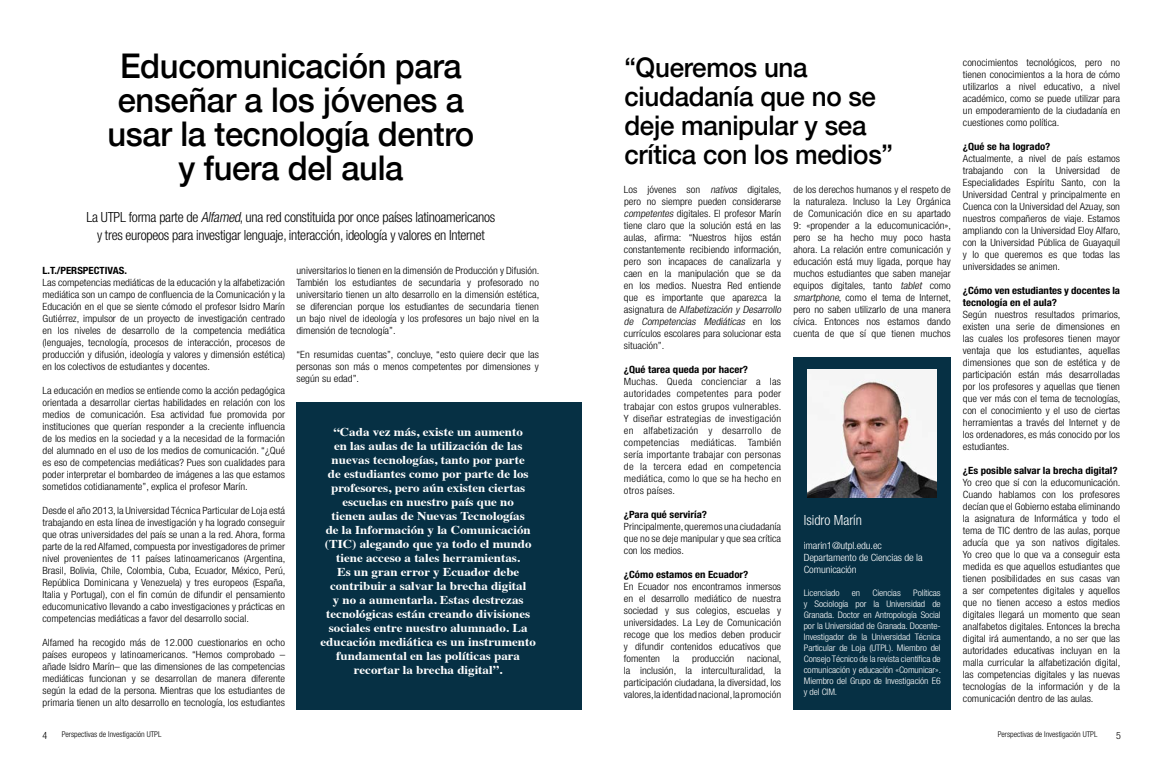
<style>
.page{position:relative;width:1163px;height:766px;background:#fff}
.page>*{position:absolute;margin:0;border:0;box-sizing:border-box;transform-origin:0 0}
.t1{font:500 34px/34px "Helvetica 65";letter-spacing:-.01em;color:#000;text-align:center;scale:.96 1}
.t2{font:500 27px/29px "Helvetica 65";letter-spacing:-.01em;color:#000;scale:.96 1}
.t3{font:300 condensed 14px/18px "Helvetica Neue";letter-spacing:-.02em;color:#000;text-align:center}
.t4{font:300 condensed 14px "Helvetica Neue";color:#fff}
.t5{font:700 12px/14px "Times";color:#fff;text-align:center;scale:1.08 1}
.t6{font:300 condensed 10px/12px "Helvetica Neue";color:#000;text-align:justify;scale:1.08 1}
.t7{font:700 condensed 10px/12px "Helvetica Neue";color:#000;scale:1.08 1}
.t8{font:300 condensed 10px/12px "Helvetica Neue";letter-spacing:-.01em;color:#fff;scale:1.08 1}
.t9{font:300 condensed 10px "Helvetica Neue";color:#000}
.t10{font:300 condensed 9px/11px "Helvetica Neue";letter-spacing:-.01em;color:#fff;text-align:justify;scale:1.08 1}
.t11{font:300 condensed 8px "Helvetica Neue";color:#000}
.s1{font-style:italic}
</style>
<div class="page">
<div style="left:793px;top:356px;width:157px;height:353px;background:#063044"></div>
<img style="left:807px;top:369px;width:129px;height:128px">
<div style="left:296px;top:402px;width:286px;height:307px;background:#063044"></div>
<h1 class="t1" style="left:107px;top:48px;width:383px">Educomunicación para enseñar a los jóvenes a usar la tecnología dentro y fuera del aula</h1>
<h3 class="t3" style="left:86px;top:207px;width:410px">La UTPL forma parte de <span class="s1">Alfamed</span>, una red constituida por once países latinoamericanos y tres europeos para investigar lenguaje, interacción, ideología y valores en Internet</h3>
<p class="t7" style="left:43px;top:264px;width:80px">L.T./PERSPECTIVAS.</p>
<p class="t6" style="left:43px;top:276px;width:226px">Las competencias mediáticas de la educación y la alfabetización mediática son un campo de confluencia de la Comunicación y la Educación en el que se siente cómodo el profesor Isidro Marín Gutiérrez, impulsor de un proyecto de investigación centrado en los niveles de desarrollo de la competencia mediática (lenguajes, tecnología, procesos de interacción, procesos de producción y difusión, ideología y valores y dimensión estética) en los colectivos de estudiantes y docentes.</p>
<p class="t6" style="left:43px;top:384px;width:226px">La educación en medios se entiende como la acción pedagógica orientada a desarrollar ciertas habilidades en relación con los medios de comunicación. Esa actividad fue promovida por instituciones que querían responder a la creciente influencia de los medios en la sociedad y a la necesidad de la formación del alumnado en el uso de los medios de comunicación. “¿Qué es eso de competencias mediáticas? Pues son cualidades para poder interpretar el bombardeo de imágenes a las que estamos sometidos cotidianamente”, explica el profesor Marín.</p>
<p class="t6" style="left:43px;top:504px;width:226px">Desde el año 2013, la Universidad Técnica Particular de Loja está trabajando en esta línea de investigación y ha logrado conseguir que otras universidades del país se unan a la red. Ahora, forma parte de la red Alfamed, compuesta por investigadores de primer nivel provenientes de 11 países latinoamericanos (Argentina, Brasil, Bolivia, Chile, Colombia, Cuba, Ecuador, México, Perú, República Dominicana y Venezuela) y tres europeos (España, Italia y Portugal), con el fin común de difundir el pensamiento educomunicativo llevando a cabo investigaciones y prácticas en competencias mediáticas a favor del desarrollo social.</p>
<p class="t6" style="left:43px;top:636px;width:226px">Alfamed ha recogido más de 12.000 cuestionarios en ocho países europeos y latinoamericanos. “Hemos comprobado – añade Isidro Marín– que las dimensiones de las competencias mediáticas funcionan y se desarrollan de manera diferente según la edad de la persona. Mientras que los estudiantes de primaria tienen un alto desarrollo en tecnología, los estudiantes</p>
<p class="t6" style="left:296px;top:264px;width:226px">universitarios lo tienen en la dimensión de Producción y Difusión.<br>También los estudiantes de secundaria y profesorado no universitario tienen un alto desarrollo en la dimensión estética, se diferencian porque los estudiantes de secundaria tienen un bajo nivel de ideología y los profesores un bajo nivel en la dimensión de tecnología”.</p>
<p class="t6" style="left:296px;top:348px;width:226px">“En resumidas cuentas”, concluye, “esto quiere decir que las personas son más o menos competentes por dimensiones y según su edad”.</p>
<p class="t5" style="left:320px;top:423px;width:201px">“Cada vez más, existe un aumento<br>en las aulas de la utilización de las nuevas tecnologías, tanto por parte<br>de estudiantes como por parte de los profesores, pero aún existen ciertas escuelas en nuestro país que no<br>tienen aulas de Nuevas Tecnologías<br>de la Información y la Comunicación (TIC) alegando que ya todo el mundo tiene acceso a tales herramientas.<br>Es un gran error y Ecuador debe contribuir a salvar la brecha digital<br>y no a aumentarla. Estas destrezas tecnológicas están creando divisiones sociales entre nuestro alumnado. La educación mediática es un instrumento fundamental en las políticas para recortar la brecha digital”.</p>
<h2 class="t2" style="left:624px;top:52px;width:281px">“Queremos una ciudadanía que no se deje manipular y sea crítica con los medios”</h2>
<p class="t6" style="left:962px;top:56px;width:147px">conocimientos tecnológicos, pero no tienen conocimientos a la hora de cómo utilizarlos a nivel educativo, a nivel académico, como se puede utilizar para un empoderamiento de la ciudadanía en cuestiones como política.</p>
<p class="t7" style="left:962px;top:140px;width:83px">¿Qué se ha logrado?</p>
<p class="t6" style="left:962px;top:152px;width:147px">Actualmente, a nivel de país estamos trabajando con la Universidad de Especialidades Espíritu Santo, con la Universidad Central y principalmente en Cuenca con la Universidad del Azuay, son nuestros compañeros de viaje. Estamos ampliando con la Universidad Eloy Alfaro, con la Universidad Pública de Guayaquil y lo que queremos es que todas las universidades se animen.</p>
<p class="t7" style="left:962px;top:284px;width:147px">¿Cómo ven estudiantes y docentes la tecnología en el aula?</p>
<p class="t6" style="left:962px;top:308px;width:147px">Según nuestros resultados primarios, existen una serie de dimensiones en las cuales los profesores tienen mayor ventaja que los estudiantes, aquellas dimensiones que son de estética y de participación están más desarrolladas por los profesores y aquellas que tienen que ver más con el tema de tecnologías, con el conocimiento y el uso de ciertas herramientas a través del Internet y de los ordenadores, es más conocido por los estudiantes.</p>
<p class="t7" style="left:962px;top:464px;width:145px">¿Es posible salvar la brecha digital?</p>
<p class="t6" style="left:962px;top:476px;width:147px">Yo creo que sí con la educomunicación.<br>Cuando hablamos con los profesores decían que el Gobierno estaba eliminando la asignatura de Informática y todo el tema de TIC dentro de las aulas, porque aducía que ya son nativos digitales.<br>Yo creo que lo que va a conseguir esta medida es que aquellos estudiantes que tienen posibilidades en sus casas van a ser competentes digitales y aquellos que no tienen acceso a estos medios digitales llegará un momento que sean analfabetos digitales. Entonces la brecha digital irá aumentando, a no ser que las autoridades educativas incluyan en la malla curricular la alfabetización digital, las competencias digitales y las nuevas tecnologías de la información y de la comunicación dentro de las aulas.</p>
<p class="t6" style="left:624px;top:184px;width:149px;text-align:left">Los jóvenes son <span class="s1">nativos</span> digitales, pero no siempre pueden considerarse <span class="s1">competentes</span> digitales. El profesor Marín tiene claro que la solución está en las aulas, afirma: “Nuestros hijos están constantemente recibiendo información, pero son incapaces de canalizarla y caen en la manipulación que se da en los medios. Nuestra Red entiende que es importante que aparezca la a s i g n a t u r a d e A <span class="s1">lfabetización y Desarrollo de Competencias Mediáticas</span> e n l o s currículos escolares para solucionar esta situación”.</p>
<p class="t7" style="left:624px;top:363px;width:116px">¿Qué tarea queda por hacer?</p>
<p class="t6" style="left:624px;top:376px;width:147px">Muchas. Queda concienciar a las autoridades competentes para poder trabajar con estos grupos vulnerables.<br>Y diseñar estrategias de investigación en alfabetización y desarrollo de competencias mediáticas. También sería importante trabajar con personas de la tercera edad en competencia mediática, como lo que se ha hecho en otros países.</p>
<p class="t7" style="left:624px;top:507px;width:78px">¿Para qué serviría?</p>
<p class="t6" style="left:624px;top:520px;width:147px">Principalmente, queremos una ciudadanía que no se deje manipular y que sea crítica con los medios.</p>
<p class="t7" style="left:624px;top:567px;width:117px">¿Cómo estamos en Ecuador?</p>
<p class="t6" style="left:624px;top:580px;width:147px">En Ecuador nos encontramos inmersos en el desarrollo mediático de nuestra sociedad y sus colegios, escuelas y universidades. La Ley de Comunicación recoge que los medios deben producir y difundir contenidos educativos que fomenten</p>
<p class="t6" style="left:793px;top:184px;width:147px">de los derechos humanos y el respeto de la naturaleza. Incluso la Ley Orgánica de Comunicación dice en su apartado 9: «propender a la educomunicación», pero se ha hecho muy poco hasta ahora. La relación entre comunicación y educación está muy ligada, porque hay muchos estudiantes que saben manejar equipos digitales, tanto <span class="s1">tablet</span> como <span class="s1">smartphone</span>, como el tema de Internet, pero no saben utilizarlo de una manera cívica. Entonces nos estamos dando cuenta de que sí que tienen muchos</p>
<h3 class="t4" style="left:803px;top:511px;width:60px">Isidro Marín</h3>
<p class="t8" style="left:803px;top:539px;width:111px">imarin1@utpl.edu.ec<br>Departamento de Ciencias de la<br>Comunicación</p>
<p class="t10" style="left:803px;top:586px;width:35px">Licenciado</p>
<p class="t10" style="left:851px;top:586px;width:9px">en</p>
<p class="t10" style="left:872px;top:586px;width:28px">Ciencias</p>
<p class="t10" style="left:803px;top:586px;width:129px;text-indent:109px">Políticas y Sociología por la Universidad de Granada. Doctor en Antropología Social por la Universidad de Granada. Docente-Investigador de la Universidad Técnica Particular de Loja (UTPL). Miembro del Consejo Técnico de la revista científica de comunicación y educación «Comunicar».<br>Miembro del Grupo de Investigación E6 y del CIM.</p>
<p class="t6" style="left:672px;top:652px;width:8px">la</p>
<p class="t6" style="left:692px;top:652px;width:41px">producción</p>
<p class="t6" style="left:624px;top:652px;width:147px;text-indent:123px">nacional, la inclusión, la interculturalidad, la participación ciudadana, la diversidad, los valores, la identidad nacional, la promoción</p>
<p class="t9" style="left:43px;top:729px;width:6px">4</p>
<p class="t11" style="left:62px;top:729px;width:101px">Perspectivas de Investigación UTPL</p>
<p class="t11" style="left:997px;top:729px;width:101px">Perspectivas de Investigación UTPL</p>
<p class="t9" style="left:1115px;top:729px;width:6px">5</p>
</div>
